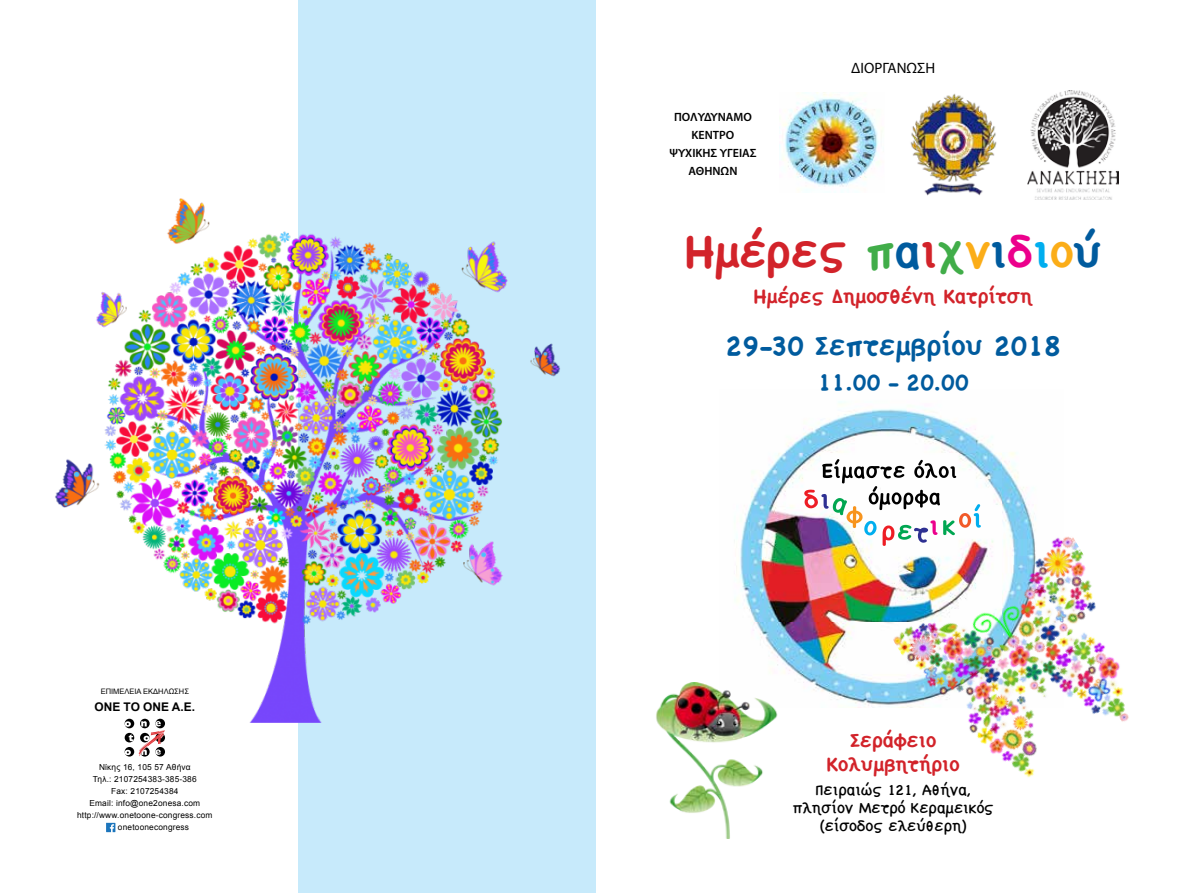
<style>
.page{position:relative;width:1191px;height:893px;background:#fff}
.page>*{position:absolute;margin:0;border:0;box-sizing:border-box;transform-origin:0 0}
.t1{font:700 45px "Chalkboard SE";color:#d2232a}
.t2{font:700 27px "Chalkboard SE";color:#005b9e}
.t3{font:700 22.5px "Chalkboard SE";letter-spacing:.01em;color:#005b9e}
.t4{font:700 19.5px/24px "Chalkboard SE";color:#d2232a;text-align:center}
.t5{font:15px/18px "Chalkboard SE";color:#000;text-align:center}
.t6{font:15px "Myriad Pro";color:#000}
.t7{font:600 12px/18px "Myriad Pro";color:#000;text-align:center}
.t8{font:700 11.85px "Arial";color:#000}
.t9{font:8.4px "Arial";letter-spacing:.02em;color:#000}
.t10{font:7.5px "Arial";color:#000}
.s1{color:#41ad49}
.s2{color:#005b9e}
.s3{color:#fbad18}
.s4{color:#ec008c}
.s5{color:#00aeef}
</style>
<div class="page">
<div style="left:298px;top:0;width:297px;height:893px;background:#c7eafb"></div>
<img style="left:910px;top:93px;width:87px;height:103px">
<img style="left:782px;top:92px;width:100px;height:101px">
<img style="left:736px;top:401px;width:300px;height:305px">
<svg style="left:804px;top:459px;width:176px;height:87px"></svg>
<img style="left:1027px;top:90px;width:91px;height:109px">
<img style="left:55px;top:198px;width:505px;height:524px">
<img style="left:887px;top:525px;width:242px;height:253px">
<div style="left:125px;top:719px;width:9px;height:9px;background:#000;border-radius:50%"></div>
<svg style="left:140px;top:719px;width:10px;height:9px"></svg>
<svg style="left:155px;top:719px;width:10px;height:9px"></svg>
<svg style="left:125px;top:721px;width:40px;height:35px"></svg>
<svg style="left:106px;top:823px;width:9px;height:9px"></svg>
<img style="left:656px;top:682px;width:127px;height:157px">
<p class="t10" style="left:101px;top:686px;width:90px">ΕΠΙΜΕΛΕΙΑ ΕΚΔΗΛΩΣΗΣ</p>
<h3 class="t8" style="left:94px;top:699px;width:102px">ΟΝΕ ΤΟ ΟΝΕ Α.Ε.</h3>
<p class="t9" style="left:99px;top:762px;width:93px">Nίκης 16, 105 57 Aθήνα</p>
<p class="t9" style="left:93px;top:774px;width:105px">Τηλ.: 2107254383-385-386</p>
<p class="t9" style="left:111px;top:786px;width:69px">Fax: 2107254384</p>
<p class="t9" style="left:89px;top:798px;width:112px">Email: info@one2onesa.com</p>
<p class="t9" style="left:77px;top:810px;width:137px">http://www.onetoone-congress.com</p>
<p class="t9" style="left:118px;top:822px;width:73px">onetoonecongress</p>
<h3 class="t7" style="left:669px;top:108px;width:89px">ΠΟΛΥΔΥΝΑΜΟ<br>ΚΕΝΤΡΟ<br>ΨΥΧΙΚΗΣ ΥΓΕΙΑΣ<br>ΑΘΗΝΩΝ</h3>
<h3 class="t6" style="left:851px;top:59px;width:85px">ΔΙΟΡΓΑΝΩΣΗ</h3>
<h1 class="t1" style="left:685px;top:225px;width:418px">Ημέρες <span class="s1">π</span><span class="s2">α</span>ι<span class="s1">χ</span><span class="s3">ν</span><span class="s2">ι</span><span class="s4">δ</span><span class="s5">ι</span><span class="s3">ο</span><span class="s2">ύ</span></h1>
<h3 class="t4" style="left:754px;top:284px;width:280px">Ημέρες Δημοσθένη Κατρίτση</h3>
<h2 class="t2" style="left:726px;top:330px;width:336px">29-30 Σεπτεμβρίου 2018</h2>
<h3 class="t3" style="left:817px;top:369px;width:153px">11.00 - 20.00</h3>
<h3 class="t4" style="left:826px;top:729px;width:134px">Σεράφειο<br>Κολυμβητήριο</h3>
<h3 class="t5" style="left:793px;top:780px;width:202px">Πειραιώς 121, Αθήνα, πλησίον Μετρό Κεραμεικός (είσοδος ελεύθερη)</h3>
</div>
